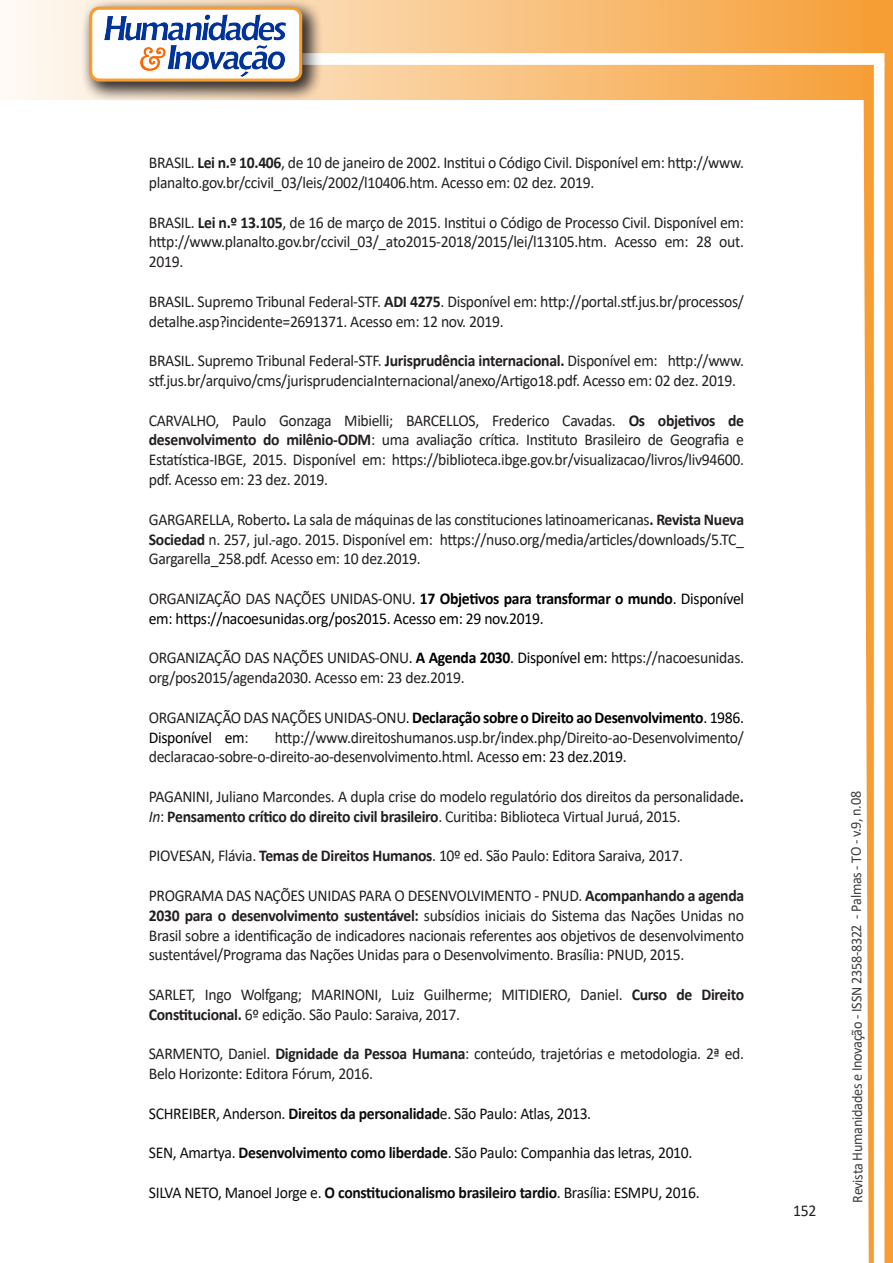
<style>
.page{position:relative;width:893px;height:1263px;background:#fff}
.page>*{position:absolute;margin:0;border:0;box-sizing:border-box;transform-origin:0 0}
.texto{font:16.5px/19.8px "Calibri";letter-spacing:-.02em;color:#231f20;scale:.95 1}
.texto-2{font:16.5px "Calibri";letter-spacing:-.02em;color:#0d0d0d;scale:.95 1}
.texto-3{font:16.5px/19.8px "Calibri";letter-spacing:-.02em;color:#000;scale:.95 1}
.texto-4{font:700 16.5px/19.8px "Calibri";letter-spacing:-.02em;color:#000;scale:.95 1}
.t1{font:15px "Calibri";letter-spacing:-.025em;color:#3e3e3f;scale:.95 1}
.s1{font-weight:700}
.s2{color:#231f20}
.s3{color:#000}
.s4{font-weight:700;color:#000}
.s5{font-weight:400;color:#231f20}
.s6{font-weight:400}
.s7{color:#0d0d0d}
.s8{font-style:italic}
</style>
<div class="page">
<svg style="left:5px;top:0;width:858px;height:100px;background:#f9c484"></svg>
<div style="left:302px;top:53px;width:582px;height:12px;background:#fff;border:2px solid #fff"></div>
<svg style="left:863px;top:0;width:30px;height:1263px"></svg>
<div style="left:81px;top:0;width:241px;height:102px;background:#231f20;opacity:.75"></div>
<div style="left:91px;top:8px;width:210px;height:72px;background:#fff;border-radius:9px"></div>
<img style="left:104px;top:14px;width:181px;height:62px">
<div style="left:89px;top:7px;width:213px;height:75px;border:3px solid #f69e34;border-radius:9px"></div>
<p class="texto" style="left:149px;top:152px;width:628px">BRASIL. <span class="s1">Lei n.º 10.406</span>, de 10 de janeiro de 2002. Institui o Código Civil. Disponível em: http://www. planalto.gov.br/ccivil_03/leis/2002/l10406.htm. Acesso em: 02 dez. 2019.</p>
<p class="texto" style="left:149px;top:212px;width:628px;text-align:justify">BRASIL. <span class="s1">Lei n.º 13.105</span>, de 16 de março de 2015. Institui o Código de Processo Civil. Disponível em: http://www.planalto.gov.br/ccivil_03/_ato2015-2018/2015/lei/l13105.htm. Acesso em: 28 out.<br>2019.</p>
<p class="texto" style="left:149px;top:291px;width:628px">BRASIL. Supremo Tribunal Federal-STF. <span class="s1">ADI 4275</span>. Disponível em: http://portal.stf.jus.br/processos/ detalhe.asp?incidente=2691371. Acesso em: 12 nov. 2019.</p>
<p class="texto" style="left:149px;top:350px;width:628px">BRASIL. Supremo Tribunal Federal-STF. <span class="s1">Jurisprudência internacional.</span> Disponível em: http://www. stf.jus.br/arquivo/cms/jurisprudenciaInternacional/anexo/Artigo18.pdf. Acesso em: 02 dez. 2019.</p>
<p class="texto" style="left:149px;top:410px;width:628px;text-align:justify">CARVALHO, Paulo Gonzaga Mibielli; BARCELLOS, Frederico Cavadas. <span class="s1">Os objetivos de desenvolvimento do milênio-ODM</span>: uma avaliação crítica. Instituto Brasileiro de Geografia e Estatística-IBGE, 2015. Disponível em: https://biblioteca.ibge.gov.br/visualizacao/livros/liv94600. pdf. Acesso em: 23 dez. 2019.</p>
<p class="texto" style="left:149px;top:509px;width:628px;text-align:justify">GARGARELLA, Roberto<span class="s1">.</span> La sala de máquinas de las constituciones latinoamericanas<span class="s1">. Revista Nueva Sociedad</span> n. 257, jul.-ago. 2015. Disponível em: https://nuso.org/media/articles/downloads/5.TC_ Gargarella_258.pdf. Acesso em: 10 dez.2019.</p>
<p class="texto-3" style="left:149px;top:588px;width:628px"><span class="s2">ORGANIZAÇÃO DAS NAÇÕES UNIDAS-ONU</span>. <span class="s1">17 Objetivos para transformar o mundo</span>. Disponível em: https://nacoesunidas.org/pos2015. Acesso em: 29 nov.2019.</p>
<p class="texto" style="left:149px;top:647px;width:628px">ORGANIZAÇÃO DAS NAÇÕES UNIDAS-ONU<span class="s3">.</span> <span class="s4">A Agenda 2030</span><span class="s3">. Disponível em:</span> https://nacoesunidas. org/pos2015/agenda2030. Acesso em: 23 dez.2019.</p>
<p class="texto-4" style="left:149px;top:707px;width:628px"><span class="s5">ORGANIZAÇÃO DAS NAÇÕES UNIDAS-ONU</span><span class="s6">.</span> Declaração sobre o Direito ao Desenvolvimento<span class="s6">. 1986.<br>Disponível em</span><span class="s5">:</span></p>
<p class="texto" style="left:149px;top:727px;width:628px;text-indent:126px">http://www.direitoshumanos.usp.br/index.php/Direito-ao-Desenvolvimento/ declaracao-sobre-o-direito-ao-desenvolvimento.html. Aces<span class="s7">so em: 23 dez.2019.</span></p>
<p class="texto" style="left:149px;top:786px;width:628px">PAGANINI, Juliano Marcondes. A dupla crise do modelo regulatório dos direitos da personalidade<span class="s1">.<br></span><span class="s8">In</span>: <span class="s1">Pensamento crítico do direito civil brasileiro</span>. Curitiba: Biblioteca Virtual Juruá, 2015.</p>
<p class="texto" style="left:149px;top:845px;width:564px">PIOVESAN, Flávia. <span class="s1">Temas de Direitos Humanos</span>. 10º ed. São Paulo: Editora Saraiva, 2017.</p>
<p class="texto" style="left:149px;top:885px;width:628px;text-align:justify">PROGRAMA DAS NAÇÕES UNIDAS PARA O DESENVOLVIMENTO - PNUD. <span class="s1">Acompanhando a agenda 2030 para o desenvolvimento sustentável:</span> subsídios iniciais do Sistema das Nações Unidas no Brasil sobre a identificação de indicadores nacionais referentes aos objetivos de desenvolvimento sustentável/Programa das Nações Unidas para o Desenvolvimento. Brasília: PNUD, 2015.</p>
<p class="texto" style="left:149px;top:984px;width:628px">SARLET, Ingo Wolfgang; MARINONI, Luiz Guilherme; MITIDIERO, Daniel. <span class="s1">Curso de Direito<br>Constitucional.</span> 6º edição. São Paulo: Saraiva, 2017.</p>
<p class="texto" style="left:149px;top:1043px;width:628px">SARMENTO, Daniel. <span class="s1">Dignidade da Pessoa Humana</span>: conteúdo, trajetórias e metodologia. 2ª ed.<br>Belo Horizonte: Editora Fórum, 2016.</p>
<p class="texto-2" style="left:149px;top:1102px;width:467px">SCHREIBER, Anderson. <span class="s1">Direitos da personalidad</span>e. São Paulo: Atlas, 2013.</p>
<p class="texto-2" style="left:149px;top:1141px;width:574px">SEN, Amartya. <span class="s1">Desenvolvimento como liberdade</span>. São Paulo: Companhia das letras, 2010.</p>
<p class="texto-2" style="left:149px;top:1181px;width:581px">SILVA NETO, Manoel Jorge e. <span class="s1">O constitucionalismo brasileiro tardio</span>. Brasília: ESMPU, 2016.</p>
<p class="texto" style="left:793px;top:1200px;width:26px">152</p>
<p class="t1" style="left:846px;top:1203px;width:435px;rotate:-90deg">Revista Humanidades e Inovação - ISSN 2358-8322 - Palmas - TO - v.9, n.08</p>
</div>
